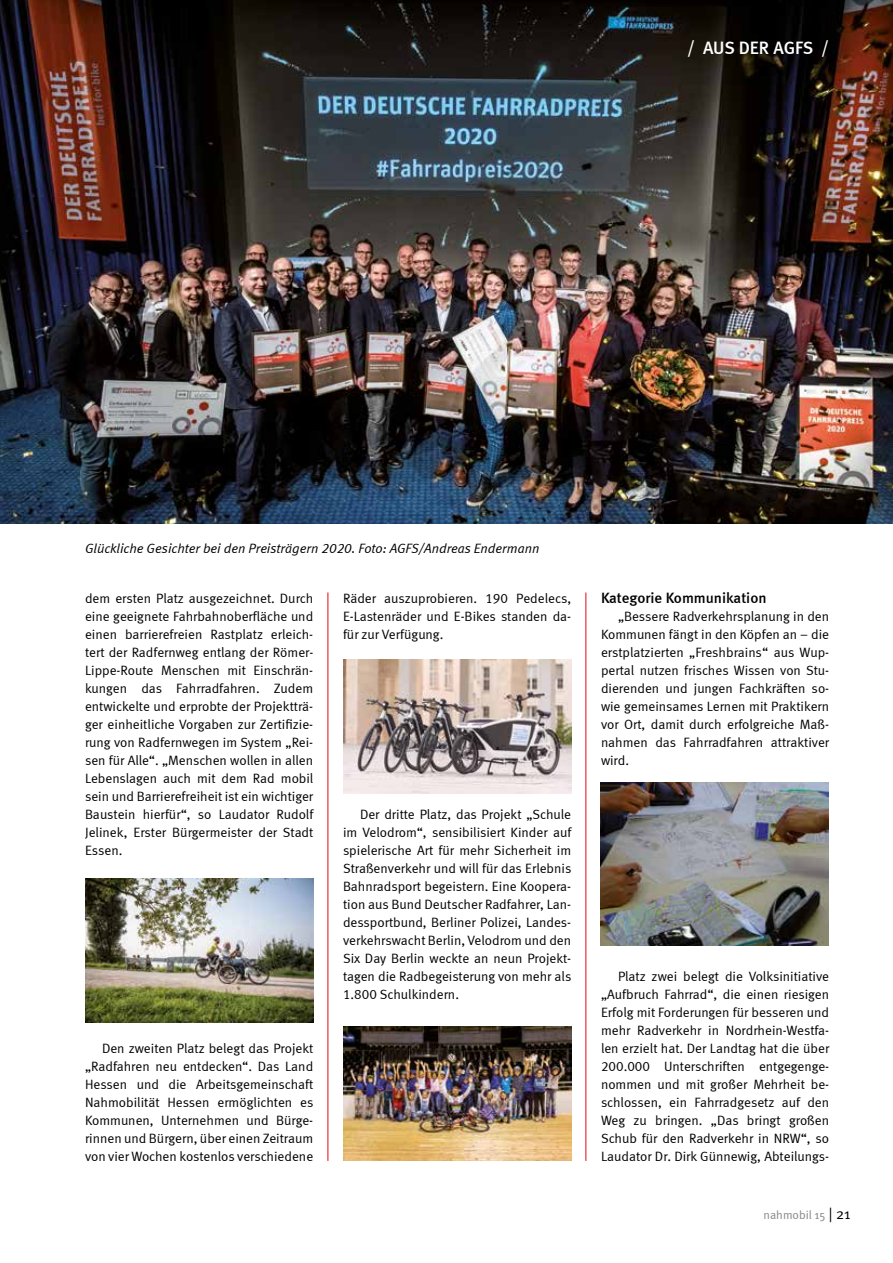
<style>
.page{position:relative;width:893px;height:1263px;background:#fff}
.page>*{position:absolute;margin:0;border:0;box-sizing:border-box;transform-origin:0 0}
.t1{font:500 18px "Meta";color:#fff}
.t2{font:15px "Meta Medium LF";color:#000}
.t3{font:13.5px/18px "Meta Normal LF";color:#000;text-align:justify}
.t4{font:italic 13.5px "Meta Normal LF";color:#000}
.t5{font:12px "Meta Normal";color:#878787}
.s1{font-size:15px;color:#000}
</style>
<div class="page">
<img style="left:0;top:0;width:893px;height:524px">
<img style="left:85px;top:878px;width:228px;height:145px">
<img style="left:600px;top:782px;width:229px;height:164px">
<img style="left:343px;top:659px;width:228px;height:134px">
<img style="left:343px;top:1027px;width:228px;height:134px">
<hr style="left:328px;top:592px;width:1px;height:569px;background:#e30613">
<hr style="left:586px;top:592px;width:1px;height:569px;background:#e30613">
<h1 class="t1" style="left:687px;top:37px;width:144px">/ AUS DER AGFS /</h1>
<p class="t4" style="left:85px;top:540px;width:456px">Glückliche Gesichter bei den Preisträgern 2020. Foto: AGFS/Andreas Endermann</p>
<p class="t3" style="left:85px;top:589px;width:230px">dem ersten Platz ausgezeichnet. Durch eine geeignete Fahrbahnoberfläche und einen barrierefreien Rastplatz erleich&shy;tert der Radfernweg entlang der Römer-Lippe-Route Menschen mit Einschrän&shy;kungen das Fahrradfahren. Zudem entwickelte und erprobte der Projektträ&shy;ger einheitliche Vorgaben zur Zertifizie&shy;rung von Radfernwegen im System „Rei&shy;sen für Alle“. „Menschen wollen in allen Lebenslagen auch mit dem Rad mobil sein und Barrierefreiheit ist ein wichtiger Baustein hierfür“, so Laudator Rudolf Jelinek, Erster Bürgermeister der Stadt Essen.</p>
<p class="t3" style="left:85px;top:1039px;width:230px;text-indent:17px">Den zweiten Platz belegt das Projekt „Radfahren neu entdecken“. Das Land Hessen und die Arbeitsgemeinschaft Nahmobilität Hessen ermöglichten es Kommunen, Unternehmen und Bürge&shy;rinnen und Bürgern, über einen Zeitraum von vier Wochen kostenlos verschiedene</p>
<p class="t3" style="left:343px;top:589px;width:230px">Räder auszuprobieren. 190 Pedelecs, E-Lastenräder und E-Bikes standen da&shy;für zur Verfügung.</p>
<p class="t3" style="left:343px;top:805px;width:230px;text-indent:17px">Der dritte Platz, das Projekt „Schule im Velodrom“, sensibilisiert Kinder auf spielerische Art für mehr Sicherheit im Straßenverkehr und will für das Erlebnis Bahnradsport begeistern. Eine Koopera&shy;tion aus Bund Deutscher Radfahrer, Lan&shy;dessportbund, Berliner Polizei, Landes&shy;verkehrswacht Berlin, Velodrom und den Six Day Berlin weckte an neun Projekt&shy;tagen die Radbegeisterung von mehr als 1.800 Schulkindern.</p>
<p class="t2" style="left:601px;top:589px;width:167px">Kategorie Kommunikation</p>
<p class="t3" style="left:601px;top:607px;width:230px;text-indent:17px">„Bessere Radverkehrsplanung in den Kommunen fängt in den Köpfen an – die erstplatzierten „Freshbrains“ aus Wup&shy;pertal nutzen frisches Wissen von Stu&shy;dierenden und jungen Fachkräften so&shy;wie gemeinsames Lernen mit Praktikern vor Ort, damit durch erfolgreiche Maß&shy;nahmen das Fahrradfahren attraktiver wird.</p>
<p class="t3" style="left:601px;top:967px;width:230px;text-indent:17px">Platz zwei belegt die Volksinitiative „Aufbruch Fahrrad“, die einen riesigen Erfolg mit Forderungen für besseren und mehr Radverkehr in Nordrhein-Westfa&shy;len erzielt hat. Der Landtag hat die über 200.000 Unterschriften entgegenge&shy;nommen und mit großer Mehrheit be&shy;schlossen, ein Fahrradgesetz auf den Weg zu bringen. „Das bringt großen Schub für den Radverkehr in NRW“, so Laudator Dr. Dirk Günnewig, Abteilungs-</p>
<p class="t5" style="left:764px;top:1208px;width:88px">nahmobil 15 <span class="s1">| 21</span></p>
</div>
